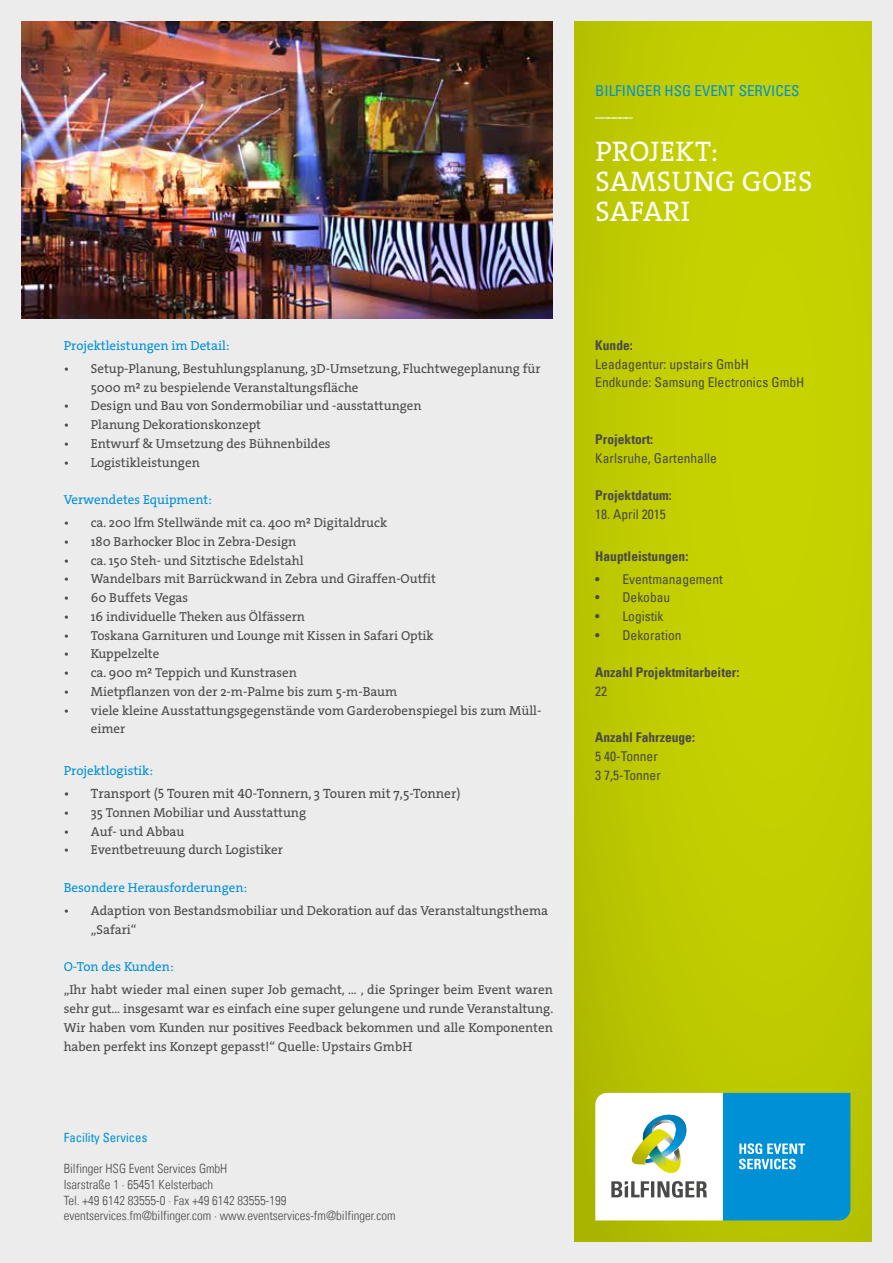
<style>
.page{position:relative;width:893px;height:1263px;background:#ececed}
.page>*{position:absolute;margin:0;border:0;box-sizing:border-box;transform-origin:0 0}
.t1{font:28.5px/30px "The Serif W5 Plain";letter-spacing:.015em;color:#fff}
.t2{font:condensed 15px "Univers Com 57";color:#0090d6}
.t3{font:condensed 15px "Univers Com 57";color:#fff}
.t4{font:condensed 13.5px/18.8px "Univers Com 57";color:#494948}
.t5{font:13.5px "Univers Com 67 Bold Cond";color:#494948}
.t6{font:13.5px "The Serif W5 Plain";color:#494948}
.t7{font:13.05px/18.8px "The Serif W5 Plain";color:#494948}
.t8{font:13.05px "The Serif W5 Plain";color:#0090d6}
.t9{font:12.75px/15.8px "Univers Com 47 Light Cond";color:#494948}
.t10{font:condensed 12.75px "Univers Com 57";color:#0090d6}
</style>
<div class="page">
<div style="left:574px;top:21px;width:298px;height:1221px;background:linear-gradient(to right,#bbc600,#c6d200)"></div>
<svg style="left:595px;top:1093px;width:255px;height:127px"></svg>
<img style="left:21px;top:21px;width:532px;height:298px">
<p class="t2" style="left:595px;top:81px;width:204px">Bilfinger HSG Event Services</p>
<p class="t3" style="left:595px;top:108px;width:39px">––––––</p>
<h1 class="t1" style="left:595px;top:137px;width:216px">Projekt:<br>Samsung goes safari</h1>
<p class="t8" style="left:64px;top:337px;width:167px">Projektleistungen im Detail:</p>
<p class="t7" style="left:91px;top:359px;width:451px;text-indent:-27px">• Setup-Planung, Bestuhlungsplanung, 3D-Umsetzung, Fluchtwegeplanung für<br>5000 m² zu bespielende Veranstaltungsfläche</p>
<p class="t7" style="left:64px;top:397px;width:359px">• Design und Bau von Sondermobiliar und -ausstattungen</p>
<p class="t7" style="left:64px;top:415px;width:199px">• Planung Dekorationskonzept</p>
<p class="t7" style="left:64px;top:434px;width:268px">• Entwurf &amp; Umsetzung des Bühnenbildes</p>
<p class="t7" style="left:64px;top:453px;width:138px">• Logistikleistungen</p>
<p class="t8" style="left:64px;top:491px;width:150px">Verwendetes Equipment:</p>
<p class="t7" style="left:64px;top:513px;width:325px">• ca. 200 lfm Stellwände mit ca. 400 m² Digitaldruck</p>
<p class="t7" style="left:64px;top:532px;width:234px">• 180 Barhocker Bloc in Zebra-Design</p>
<p class="t7" style="left:64px;top:551px;width:241px">• ca. 150 Steh- und Sitztische Edelstahl</p>
<p class="t7" style="left:64px;top:570px;width:374px">• Wandelbars mit Barrückwand in Zebra und Giraffen-Outfit</p>
<p class="t7" style="left:64px;top:588px;width:126px">• 60 Buffets Vegas</p>
<p class="t7" style="left:64px;top:607px;width:243px">• 16 individuelle Theken aus Ölfässern</p>
<p class="t7" style="left:64px;top:626px;width:371px">• Toskana Garnituren und Lounge mit Kissen in Safari Optik</p>
<p class="t7" style="left:64px;top:645px;width:97px">• Kuppelzelte</p>
<p class="t7" style="left:64px;top:663px;width:235px">• ca. 900 m² Teppich und Kunstrasen</p>
<p class="t7" style="left:64px;top:682px;width:335px">• Mietpflanzen von der 2-m-Palme bis zum 5-m-Baum</p>
<p class="t7" style="left:91px;top:701px;width:452px;text-indent:-27px">• viele kleine Ausstattungsgegenstände vom Garderobenspiegel bis zum Müll&shy;eimer</p>
<p class="t8" style="left:64px;top:762px;width:91px">Projektlogistik:</p>
<p class="t6" style="left:64px;top:785px;width:398px">• Transport (5 Touren mit 40-Tonnern, 3 Touren mit 7,5-Tonner)</p>
<p class="t7" style="left:64px;top:803px;width:244px">• 35 Tonnen Mobiliar und Ausstattung</p>
<p class="t7" style="left:64px;top:822px;width:122px">• Auf- und Abbau</p>
<p class="t7" style="left:64px;top:841px;width:221px">• Eventbetreuung durch Logistiker</p>
<p class="t8" style="left:64px;top:879px;width:185px">Besondere Herausforderungen:</p>
<p class="t7" style="left:91px;top:901px;width:459px;text-indent:-27px">• Adaption von Bestandsmobiliar und Dekoration auf das Veranstaltungsthema „Safari“</p>
<p class="t8" style="left:64px;top:958px;width:111px">O-Ton des Kunden:</p>
<p class="t7" style="left:64px;top:980px;width:491px;text-align:justify">„Ihr habt wieder mal einen super Job gemacht, … , die Springer beim Event waren sehr gut… insgesamt war es einfach eine super gelungene und runde Veranstaltung.<br>Wir haben vom Kunden nur positives Feedback bekommen und alle Komponenten haben perfekt ins Konzept gepasst!“ Quelle: Upstairs GmbH</p>
<p class="t10" style="left:64px;top:1129px;width:85px">Facility Services</p>
<p class="t9" style="left:64px;top:1161px;width:333px">Bilfinger HSG Event Services GmbH<br>Isarstraße 1 · 65451 Kelsterbach<br>Tel. +49 6142 83555-0 · Fax +49 6142 83555-199 eventservices.fm@bilfinger.com · www.eventservices-fm@bilfinger.com</p>
<p class="t5" style="left:595px;top:337px;width:39px">Kunde:</p>
<p class="t4" style="left:595px;top:354px;width:211px">Leadagentur: upstairs GmbH<br>Endkunde: Samsung Electronics GmbH</p>
<p class="t5" style="left:595px;top:431px;width:59px">Projektort:</p>
<p class="t4" style="left:595px;top:448px;width:123px">Karlsruhe, Gartenhalle</p>
<p class="t5" style="left:595px;top:487px;width:78px">Projektdatum:</p>
<p class="t4" style="left:595px;top:504px;width:72px">18. April 2015</p>
<p class="t5" style="left:595px;top:547px;width:95px">Hauptleistungen:</p>
<p class="t4" style="left:595px;top:569px;width:129px">• Eventmanagement</p>
<p class="t4" style="left:595px;top:588px;width:76px">• Dekobau</p>
<p class="t4" style="left:595px;top:607px;width:70px">• Logistik</p>
<p class="t4" style="left:595px;top:625px;width:88px">• Dekoration</p>
<p class="t5" style="left:595px;top:664px;width:146px">Anzahl Projektmitarbeiter:</p>
<p class="t4" style="left:595px;top:682px;width:13px">22</p>
<p class="t5" style="left:595px;top:729px;width:101px">Anzahl Fahrzeuge:</p>
<p class="t4" style="left:595px;top:746px;width:67px">5 40-Tonner<br>3 7,5-Tonner</p>
</div>
